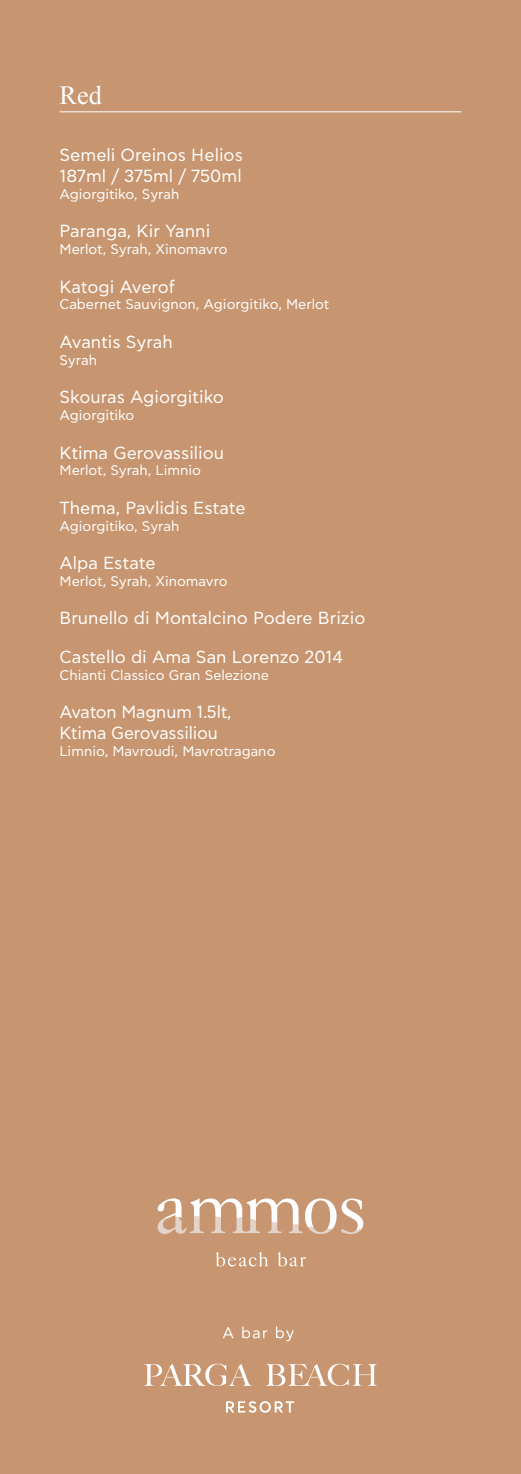
<style>
.page{position:relative;width:521px;height:1474px;background:#fff}
.page>*{position:absolute;margin:0;border:0;box-sizing:border-box;transform-origin:0 0}
.t1{font:26.25px "Times New Roman";color:#fff}
.t2{font:17.5px/21px "CF Asty Std";color:#fff}
.t3{font:14px "CF Asty Std";color:#fff}
</style>
<div class="page">
<div style="left:0;top:0;width:521px;height:1473px;background:#c79670"></div>
<svg style="left:226px;top:1401px;width:68px;height:11px"></svg>
<svg style="left:144px;top:1363px;width:106px;height:22px"></svg>
<svg style="left:266px;top:1363px;width:111px;height:22px"></svg>
<svg style="left:223px;top:1327px;width:11px;height:11px"></svg>
<svg style="left:242px;top:1326px;width:25px;height:12px"></svg>
<svg style="left:276px;top:1326px;width:18px;height:15px"></svg>
<svg style="left:158px;top:1198px;width:205px;height:35px"></svg>
<svg style="left:216px;top:1252px;width:52px;height:14px"></svg>
<svg style="left:278px;top:1252px;width:28px;height:14px"></svg>
<hr style="left:60px;top:111px;width:401px;height:1px;background:#fff">
<h1 class="t1" style="left:60px;top:78px;width:44px">Red</h1>
<p class="t2" style="left:60px;top:145px;width:185px">Semeli Oreinos Helios<br>187ml / 375ml / 750ml</p>
<p class="t3" style="left:60px;top:186px;width:121px">Agiorgitiko, Syrah</p>
<p class="t2" style="left:60px;top:221px;width:152px">Paranga, Kir Yanni</p>
<p class="t3" style="left:60px;top:241px;width:170px">Merlot, Syrah, Xinomavro</p>
<p class="t2" style="left:60px;top:276px;width:117px">Katogi Averof</p>
<p class="t3" style="left:60px;top:297px;width:271px">Cabernet Sauvignon, Agiorgitiko, Merlot</p>
<p class="t2" style="left:60px;top:332px;width:115px">Avantis Syrah</p>
<p class="t3" style="left:60px;top:352px;width:39px">Syrah</p>
<p class="t2" style="left:60px;top:387px;width:166px">Skouras Agiorgitiko</p>
<p class="t3" style="left:60px;top:407px;width:76px">Agiorgitiko</p>
<p class="t2" style="left:60px;top:442px;width:166px">Ktima Gerovassiliou</p>
<p class="t3" style="left:60px;top:462px;width:143px">Merlot, Syrah, Limnio</p>
<p class="t2" style="left:60px;top:498px;width:188px">Thema, Pavlidis Estate</p>
<p class="t3" style="left:60px;top:518px;width:121px">Agiorgitiko, Syrah</p>
<p class="t2" style="left:60px;top:553px;width:97px">Alpa Estate</p>
<p class="t3" style="left:60px;top:573px;width:170px">Merlot, Syrah, Xinomavro</p>
<p class="t2" style="left:60px;top:608px;width:307px">Brunello di Montalcino Podere Brizio</p>
<p class="t2" style="left:60px;top:647px;width:285px">Castello di Ama San Lorenzo 2014</p>
<p class="t3" style="left:60px;top:667px;width:211px">Chianti Classico Gran Selezione</p>
<p class="t2" style="left:60px;top:702px;width:173px">Avaton Magnum 1.5lt,<br>Ktima Gerovassiliou</p>
<p class="t3" style="left:60px;top:743px;width:217px">Limnio, Mavroudi, Mavrotragano</p>
</div>
